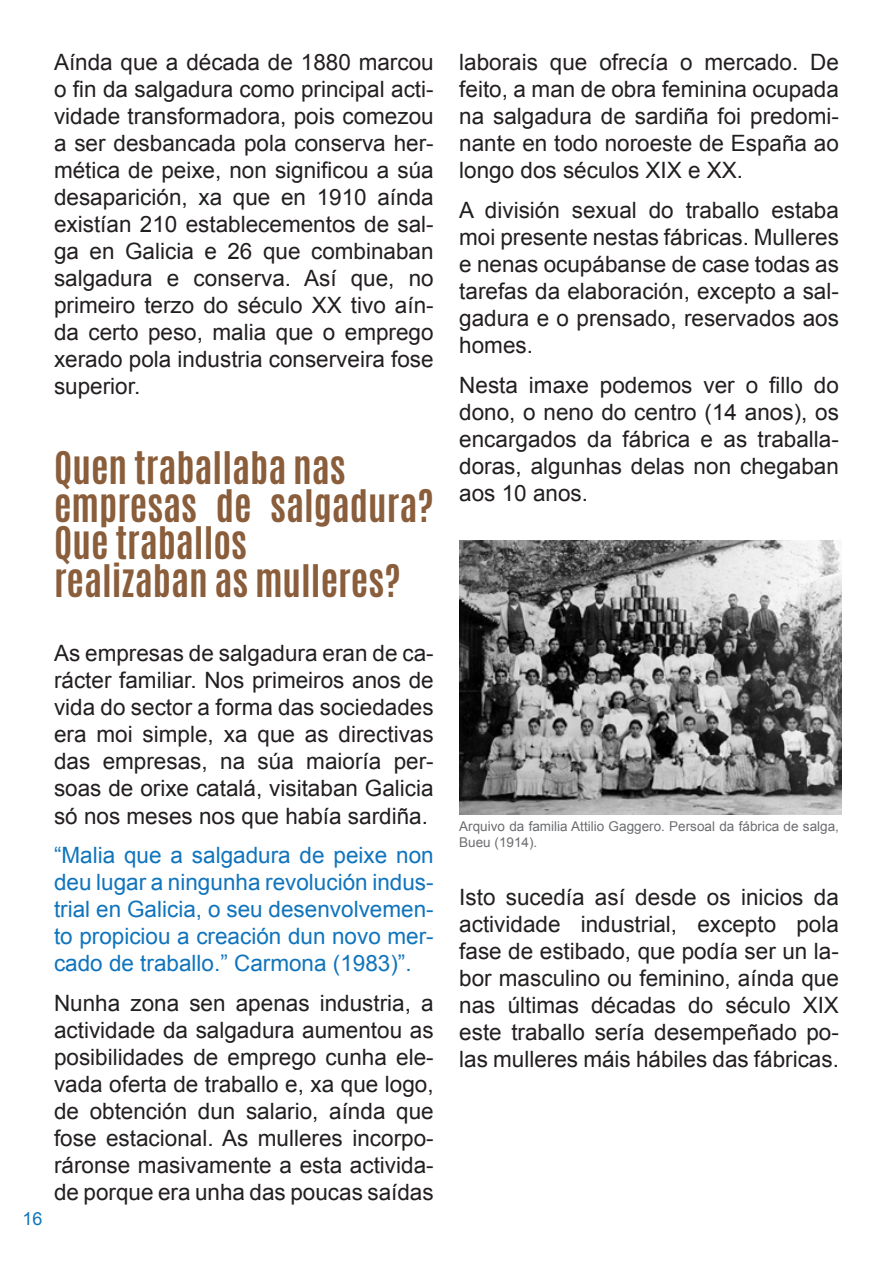
<style>
.page{position:relative;width:893px;height:1263px;background:#fff}
.page>*{position:absolute;margin:0;border:0;box-sizing:border-box;transform-origin:0 0}
.t1{font:700 37.5px/37.5px "Antonio";color:#8a5d3b}
.t2{font:22.5px/27px "Arial";color:#231f20;text-align:justify}
.t3{font:22.5px/27px "Arial";color:#1074bc;text-align:justify}
.t4{font:18px "Arial";color:#1074bc}
.t5{font:13.5px/16.2px "Arial";color:#6c6d70}
</style>
<div class="page">
<img style="left:459px;top:540px;width:382px;height:274px">
<p class="t2" style="left:54px;top:49px;width:381px">Aínda que a década de 1880 marcou o fin da salgadura como principal acti&shy;vidade transformadora, pois comezou a ser desbancada pola conserva her&shy;mética de peixe, non significou a súa desaparición, xa que en 1910 aínda existían 210 establecementos de sal&shy;ga en Galicia e 26 que combinaban salgadura e conserva. Así que, no primeiro terzo do século XX tivo aín&shy;da certo peso, malia que o emprego xerado pola industria conserveira fose superior.</p>
<h1 class="t1" style="left:54px;top:450px;width:381px">Quen traballaba nas empresas de salgadura?<br>Que traballos<br>realizaban as mulleres?</h1>
<p class="t4" style="left:23px;top:1207px;width:22px">16</p>
<p class="t2" style="left:54px;top:640px;width:381px">As empresas de salgadura eran de ca&shy;rácter familiar. Nos primeiros anos de vida do sector a forma das sociedades era moi simple, xa que as directivas das empresas, na súa maioría per&shy;soas de orixe catalá, visitaban Galicia só nos meses nos que había sardiña.</p>
<p class="t3" style="left:54px;top:842px;width:381px">“Malia que a salgadura de peixe non deu lugar a ningunha revolución indus&shy;trial en Galicia, o seu desenvolvemen&shy;to propiciou a creación dun novo mer&shy;cado de traballo.” Carmona (1983)”.</p>
<p class="t2" style="left:54px;top:990px;width:381px">Nunha zona sen apenas industria, a actividade da salgadura aumentou as posibilidades de emprego cunha ele&shy;vada oferta de traballo e, xa que logo, de obtención dun salario, aínda que fose estacional. As mulleres incorpo&shy;ráronse masivamente a esta activida&shy;de porque era unha das poucas saídas</p>
<p class="t2" style="left:459px;top:49px;width:381px">laborais que ofrecía o mercado. De feito, a man de obra feminina ocupada na salgadura de sardiña foi predomi&shy;nante en todo noroeste de España ao longo dos séculos XIX e XX.</p>
<p class="t2" style="left:459px;top:197px;width:381px">A división sexual do traballo estaba moi presente nestas fábricas. Mulleres e nenas ocupábanse de case todas as tarefas da elaboración, excepto a sal&shy;gadura e o prensado, reservados aos homes.</p>
<p class="t2" style="left:459px;top:372px;width:381px">Nesta imaxe podemos ver o fillo do dono, o neno do centro (14 anos), os encargados da fábrica e as traballa&shy;doras, algunhas delas non chegaban aos 10 anos.</p>
<p class="t5" style="left:459px;top:818px;width:381px">Arquivo da familia Attilio Gaggero. Persoal da fábrica de salga,<br>Bueu (1914).</p>
<p class="t2" style="left:459px;top:883px;width:381px">Isto sucedía así desde os inicios da actividade industrial, excepto pola fase de estibado, que podía ser un la&shy;bor masculino ou feminino, aínda que nas últimas décadas do século XIX este traballo sería desempeñado po&shy;las mulleres máis hábiles das fábricas.</p>
</div>
